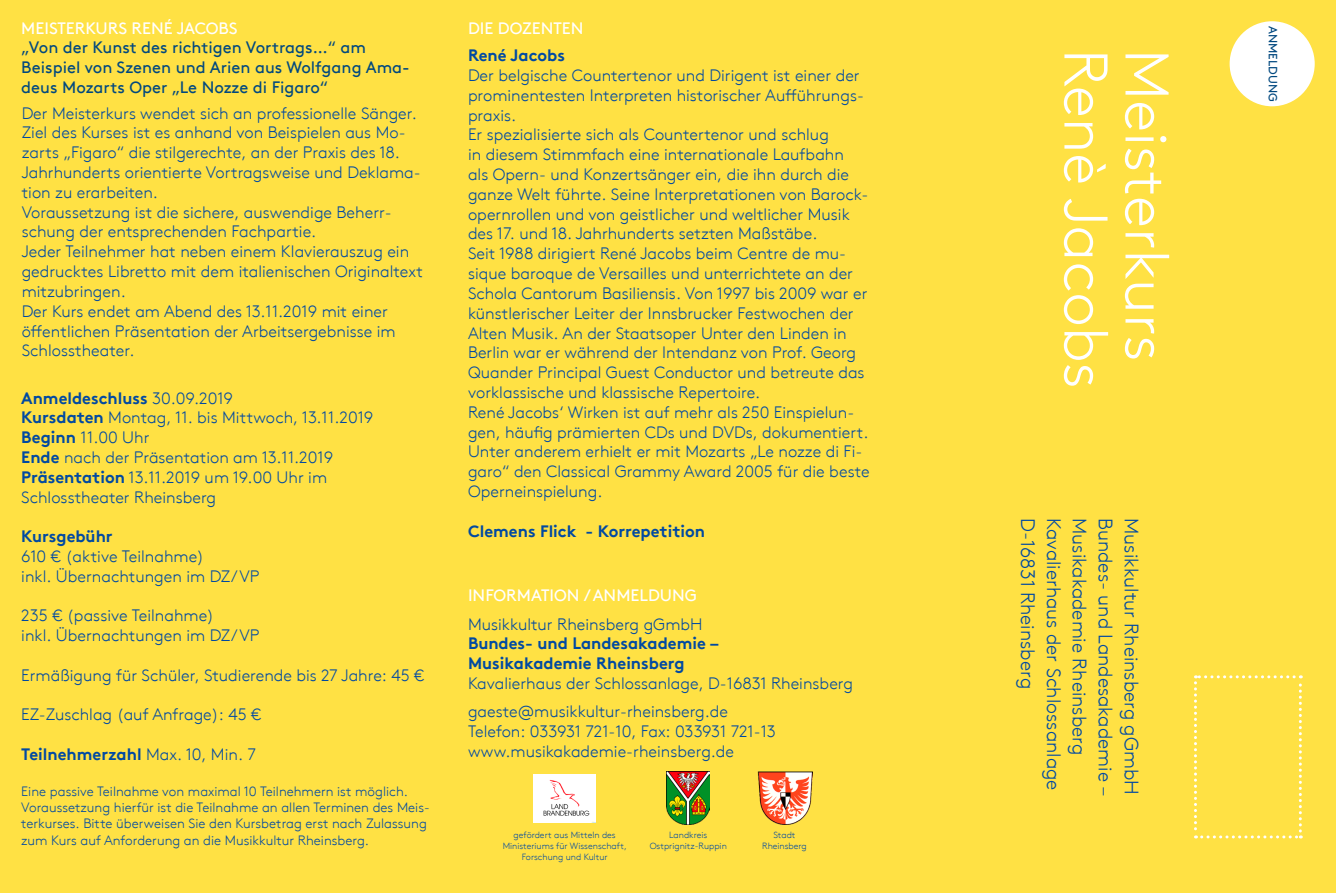
<style>
.page{position:relative;width:1336px;height:893px;background:#fff}
.page>*{position:absolute;margin:0;border:0;box-sizing:border-box;transform-origin:0 0}
.t1{font:300 61.5px/61.1px "Brown TT";color:#fff}
.t2{font:300 19.5px/26px "Brown TT";color:#0049a2}
.t3{font:300 16.5px/19.8px "Brown TT";color:#0049a2}
.t4{font:700 16.5px/19.8px "Brown TT";color:#0049a2}
.t5{font:16.5px/19.8px "Brown TT";color:#00487f}
.t6{font:16.5px "Brown TT";color:#fff}
.t7{font:300 13.5px/16.2px "Brown TT";color:#0049a2}
.t8{font:12px "Brown TT";color:#00487f}
.t9{font:300 9px/10.8px "Brown TT";color:#0049a2;text-align:center}
.s1{font-weight:700}
.s2{font-weight:300}
</style>
<div class="page">
<div style="left:0;top:0;width:1335px;height:893px;background:#ffe144"></div>
<svg style="left:1194px;top:675px;width:107px;height:163px"></svg>
<div style="left:1229px;top:21px;width:85px;height:85px;background:#fff;border-radius:50%"></div>
<img style="left:757px;top:772px;width:55px;height:53px">
<img style="left:666px;top:772px;width:43px;height:53px">
<img style="left:533px;top:774px;width:62px;height:48px">
<p class="t6" style="left:21px;top:18px;width:218px">MEISTERKURS RENÉ JACOBS</p>
<p class="t5" style="left:21px;top:38px;width:390px">„Von der Kunst des richtigen Vortrags…“ am<br>Beispiel von Szenen und Arien aus Wolfgang Ama&shy;deus Mozarts Oper „Le Nozze di Figaro“</p>
<p class="t3" style="left:22px;top:103px;width:403px">Der Meisterkurs wendet sich an professionelle Sänger.<br>Ziel des Kurses ist es anhand von Beispielen aus Mo&shy;zarts „Figaro“ die stilgerechte, an der Praxis des 18.<br>Jahrhunderts orientierte Vortragsweise und Deklama&shy;tion zu erarbeiten.<br>Voraussetzung ist die sichere, auswendige Beherr&shy;schung der entsprechenden Fachpartie.<br>Jeder Teilnehmer hat neben einem Klavierauszug ein gedrucktes Libretto mit dem italienischen Originaltext mitzubringen.<br>Der Kurs endet am Abend des 13.11.2019 mit einer öffentlichen Präsentation der Arbeitsergebnisse im Schlosstheater.</p>
<p class="t3" style="left:21px;top:388px;width:353px"><span class="s1">Anmeldeschluss</span> 30.09.2019<br><span class="s1">Kursdaten</span> Montag, 11. bis Mittwoch, 13.11.2019<br><span class="s1">Beginn</span> 11.00 Uhr<br><span class="s1">Ende</span> nach der Präsentation am 13.11.2019<br><span class="s1">Präsentation</span> 13.11.2019 um 19.00 Uhr im Schlosstheater Rheinsberg</p>
<p class="t4" style="left:21px;top:526px;width:93px">Kursgebühr</p>
<p class="t3" style="left:21px;top:547px;width:239px">610 € (aktive Teilnahme)<br>inkl. Übernachtungen im DZ/VP</p>
<p class="t3" style="left:21px;top:606px;width:239px">235 € (passive Teilnahme)<br>inkl. Übernachtungen im DZ/VP</p>
<p class="t3" style="left:21px;top:665px;width:404px">Ermäßigung für Schüler, Studierende bis 27 Jahre: 45 €</p>
<p class="t3" style="left:21px;top:705px;width:241px">EZ-Zuschlag (auf Anfrage): 45 €</p>
<p class="t4" style="left:21px;top:744px;width:236px">Teilnehmerzahl <span class="s2">Max. 10, Min. 7</span></p>
<p class="t7" style="left:21px;top:783px;width:410px">Eine passive Teilnahme von maximal 10 Teilnehmern ist möglich.<br>Voraussetzung hierfür ist die Teilnahme an allen Terminen des Meis&shy;terkurses. Bitte überweisen Sie den Kursbetrag erst nach Zulassung zum Kurs auf Anforderung an die Musikkultur Rheinsberg.</p>
<p class="t6" style="left:468px;top:18px;width:117px">DIE DOZENTEN</p>
<p class="t4" style="left:468px;top:46px;width:98px">René Jacobs</p>
<p class="t3" style="left:468px;top:66px;width:403px">Der belgische Countertenor und Dirigent ist einer der prominentesten Interpreten historischer Aufführungs&shy;praxis.<br>Er spezialisierte sich als Countertenor und schlug<br>in diesem Stimmfach eine internationale Laufbahn<br>als Opern- und Konzertsänger ein, die ihn durch die ganze Welt führte. Seine Interpretationen von Barock&shy;opernrollen und von geistlicher und weltlicher Musik des 17. und 18. Jahrhunderts setzten Maßstäbe.<br>Seit 1988 dirigiert René Jacobs beim Centre de mu&shy;sique baroque de Versailles und unterrichtete an der Schola Cantorum Basiliensis. Von 1997 bis 2009 war er künstlerischer Leiter der Innsbrucker Festwochen der Alten Musik. An der Staatsoper Unter den Linden in Berlin war er während der Intendanz von Prof. Georg Quander Principal Guest Conductor und betreute das vorklassische und klassische Repertoire.<br>René Jacobs‘ Wirken ist auf mehr als 250 Einspielun&shy;gen, häufig prämierten CDs und DVDs, dokumentiert.<br>Unter anderem erhielt er mit Mozarts „Le nozze di Fi&shy;garo“ den Classical Grammy Award 2005 für die beste Operneinspielung.</p>
<p class="t4" style="left:468px;top:521px;width:238px">Clemens Flick - Korrepetition</p>
<p class="t6" style="left:468px;top:586px;width:230px">INFORMATION / ANMELDUNG</p>
<p class="t3" style="left:468px;top:614px;width:236px">Musikkultur Rheinsberg gGmbH</p>
<p class="t4" style="left:468px;top:634px;width:252px">Bundes- und Landesakademie –<br>Musikakademie Rheinsberg</p>
<p class="t3" style="left:468px;top:669px;width:386px;line-height:28.3px">Kavalierhaus der Schlossanlage, D-16831 Rheinsberg gaeste@musikkultur-rheinsberg.de</p>
<p class="t3" style="left:468px;top:722px;width:309px">Telefon: 033931 721-10, Fax: 033931 721-13 www.musikakademie-rheinsberg.de</p>
<p class="t9" style="left:502px;top:830px;width:125px">gefördert aus Mitteln des<br>Ministeriums für Wissenschaft,<br>Forschung und Kultur</p>
<p class="t9" style="left:649px;top:830px;width:79px">Landkreis<br>Ostprignitz-Ruppin</p>
<p class="t9" style="left:762px;top:830px;width:46px">Stadt<br>Rheinsberg</p>
<h1 class="t1" style="left:1176px;top:49px;width:341px;rotate:90deg">Meisterkurs<br>Renè Jacobs</h1>
<p class="t2" style="left:1066px;top:518px;width:274px;rotate:90deg">Kavalierhaus der Schlossanlage<br>D-16831 Rheinsberg</p>
<p class="t2" style="left:1092px;top:518px;width:239px;rotate:90deg">Musikakademie Rheinsberg</p>
<p class="t2" style="left:1143px;top:518px;width:279px;rotate:90deg">Musikkultur Rheinsberg gGmbH<br>Bundes- und Landesakademie –</p>
<p class="t8" style="left:1279px;top:26px;width:77px;rotate:90deg">ANMELDUNG</p>
</div>
